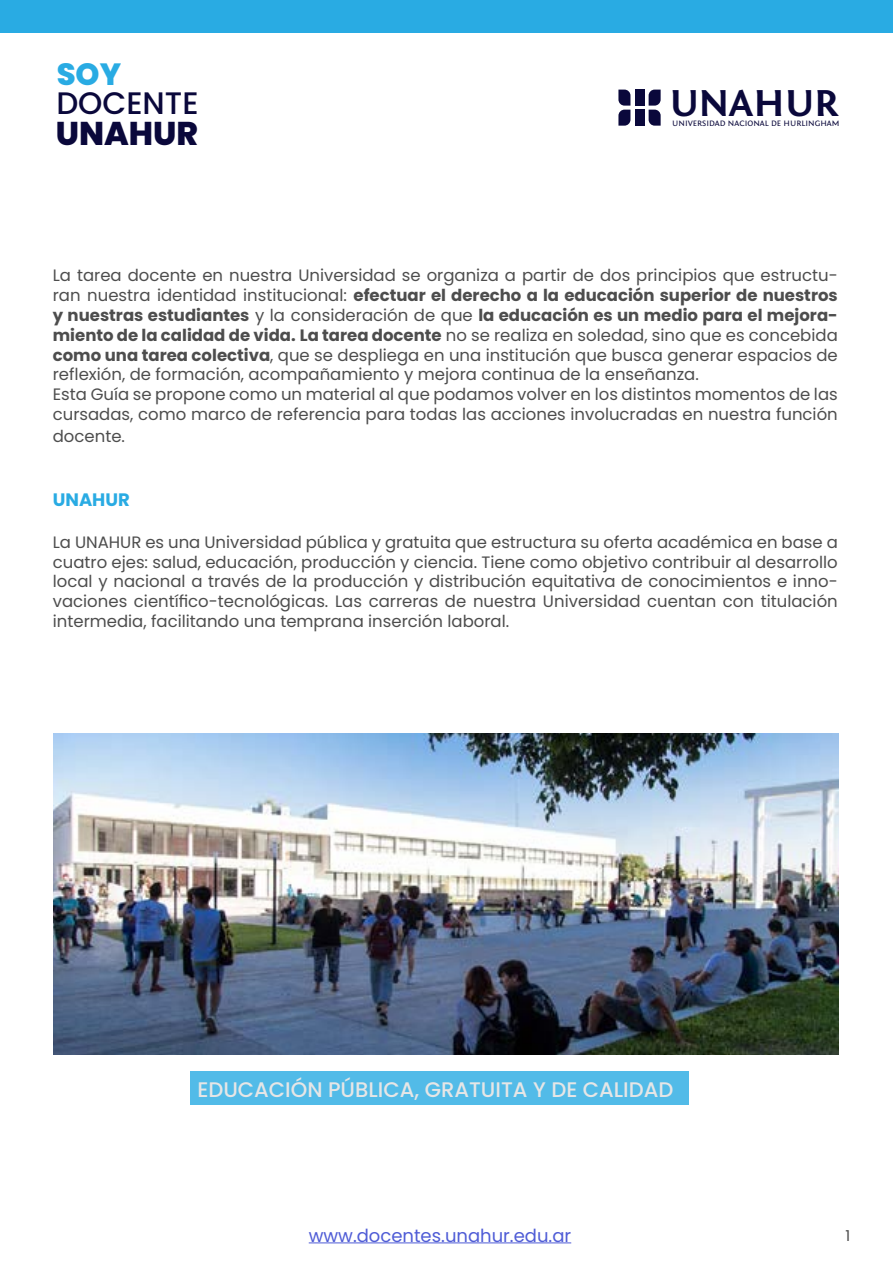
<style>
.page{position:relative;width:893px;height:1263px;background:#fff}
.page>*{position:absolute;margin:0;border:0;box-sizing:border-box;transform-origin:0 0}
.t1{font:700 38.85px "Fontin Sans";color:#0a083b;scale:1.06 1}
.t2{font:800 32.85px "Poppins";color:#0a083b}
.t3{font:500 31.05px "Poppins";color:#0a083b}
.t4{font:800 30.75px "Poppins";color:#29abe3}
.t5{font:500 21.15px "Poppins";color:#e6e6e6}
.t6{font:18px "Poppins";color:#4f5cd6}
.t7{font:700 18px "Poppins";color:#29abe3}
.t8{font:16.5px/19.8px "Poppins";color:#4d4d4d}
.t9{font:15px "Poppins";color:#4d4d4d}
.t10{font:8.25px "Fontin Sans";color:#0a083b;scale:1.06 1}
.s1{font-weight:700}
</style>
<div class="page">
<img style="left:53px;top:734px;width:785px;height:321px">
<div style="left:191px;top:1072px;width:498px;height:33px;background:#52bbe8"></div>
<hr style="left:309px;top:1242px;width:262px;height:1px;background:#4f5cd6">
<div style="left:0;top:0;width:893px;height:33px;background:#29abe3"></div>
<svg style="left:649px;top:90px;width:12px;height:36px"></svg>
<svg style="left:618px;top:90px;width:12px;height:36px"></svg>
<div style="left:635px;top:90px;width:9px;height:16px;background:#0a083b"></div>
<div style="left:635px;top:110px;width:9px;height:16px;background:#0a083b"></div>
<h3 class="t4" style="left:57px;top:56px;width:66px">SOY</h3>
<h3 class="t3" style="left:56px;top:85px;width:144px">DOCENTE</h3>
<h2 class="t2" style="left:56px;top:115px;width:144px">UNAHUR</h2>
<h1 class="t1" style="left:670px;top:81px;width:161px">UNAHUR</h1>
<p class="t10" style="left:672px;top:118px;width:159px">UNIVERSIDAD NACIONAL DE HURLINGHAM</p>
<p class="t8" style="left:53px;top:266px;width:786px">La tarea docente en nuestra Universidad se organiza a partir de dos principios que estructu&shy;ran nuestra identidad institucional: <span class="s1">efectuar el derecho a la educación superior de nuestros y nuestras estudiantes</span> y la consideración de que <span class="s1">la educación es un medio para el mejora&shy;miento de la calidad de vida. La tarea docente</span> no se realiza en soledad, sino que es concebida <span class="s1">como una tarea colectiva</span>, que se despliega en una institución que busca generar espacios de reflexión, de formación, acompañamiento y mejora continua de la enseñanza.<br>Esta Guía se propone como un material al que podamos volver en los distintos momentos de las cursadas, como marco de referencia para todas las acciones involucradas en nuestra función</p>
<p class="t8" style="left:53px;top:426px;width:74px">docente.</p>
<p class="t7" style="left:53px;top:490px;width:79px">UNAHUR</p>
<p class="t8" style="left:53px;top:532px;width:786px;text-align:justify">La UNAHUR es una Universidad pública y gratuita que estructura su oferta académica en base a cuatro ejes: salud, educación, producción y ciencia. Tiene como objetivo contribuir al desarrollo local y nacional a través de la producción y distribución equitativa de conocimientos e inno&shy;vaciones científico-tecnológicas. Las carreras de nuestra Universidad cuentan con titulación intermedia, facilitando una temprana inserción laboral.</p>
<p class="t5" style="left:197px;top:1077px;width:478px">EDUCACIÓN PÚBLICA, GRATUITA Y DE CALIDAD</p>
<p class="t6" style="left:309px;top:1225px;width:264px">www.docentes.unahur.edu.ar</p>
<p class="t9" style="left:845px;top:1227px;width:6px">1</p>
</div>
